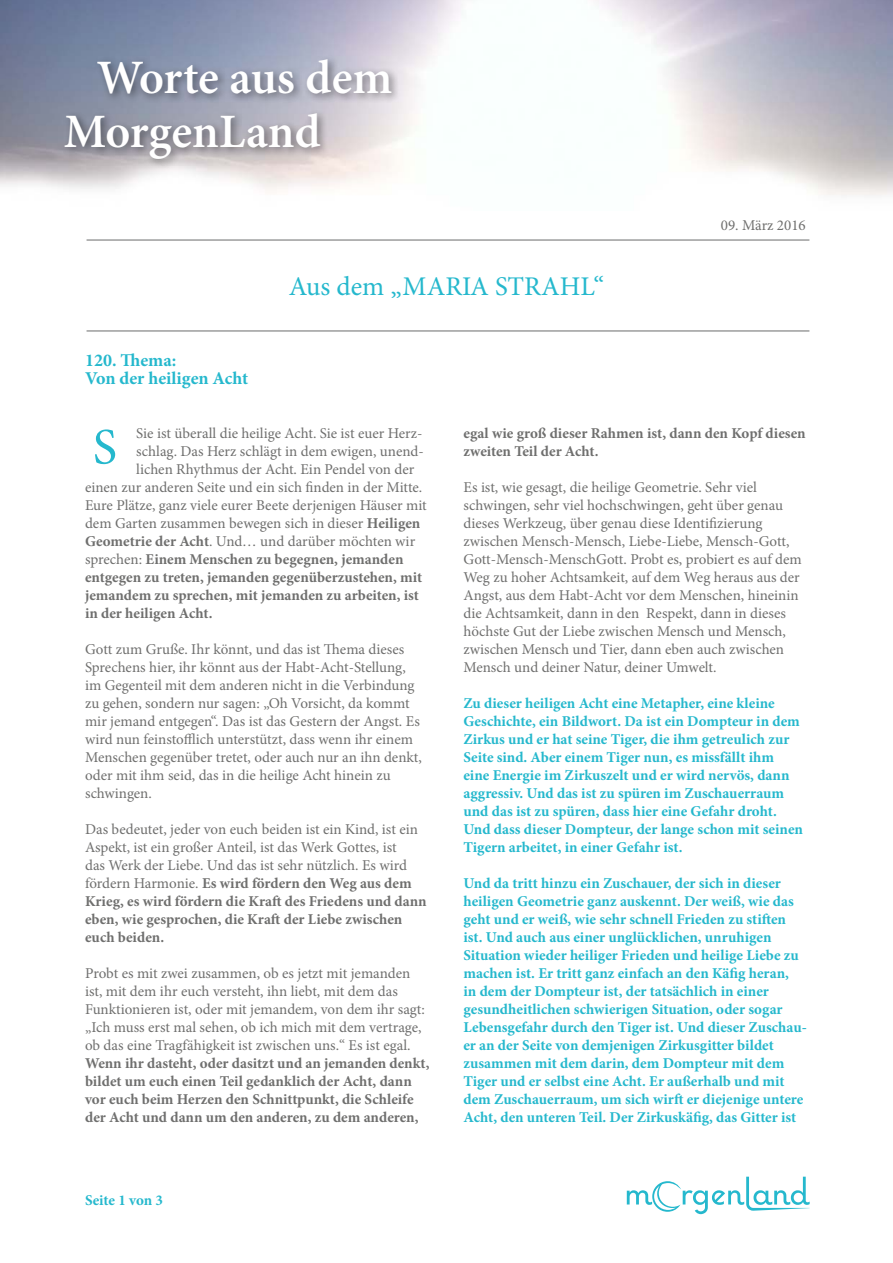
<style>
.page{position:relative;width:893px;height:1263px;background:#fff}
.page>*{position:absolute;margin:0;border:0;box-sizing:border-box;transform-origin:0 0}
.t1{font:51px "Minion Pro";color:#25b8cd}
.t2{font:600 48px/54px "Minion Pro";letter-spacing:-.005em;color:#fff}
.t3{font:27px "Minion Pro";color:#25b8cd}
.t4{font:700 18px/18px "Minion Pro";color:#25b8cd}
.t5{font:15px/18px "Minion Pro";color:#6f6f6e}
.t6{font:700 15px/18px "Minion Pro";color:#25b8cd}
.t7{font:700 15px/18px "Minion Pro";color:#6f6f6e}
.s1{font-weight:700}
.s2{font-weight:400}
</style>
<div class="page">
<svg style="left:627px;top:1177px;width:183px;height:37px"></svg>
<img style="left:0;top:0;width:893px;height:196px">
<div style="left:60px;top:55px;width:342px;height:115px;background:#000;opacity:.45"></div>
<hr style="left:87px;top:239px;width:722px;height:2px;background:#9c9d9d">
<hr style="left:87px;top:330px;width:722px;height:2px;background:#9c9d9d">
<h2 class="t2" style="left:64px;top:51px;width:330px;text-indent:33px">Worte aus dem<br>MorgenLand</h2>
<h3 class="t3" style="left:289px;top:268px;width:317px">Aus dem „MARIA STRAHL“</h3>
<p class="t5" style="left:721px;top:216px;width:86px">09. März 2016</p>
<p class="t4" style="left:85px;top:351px;width:165px">120. Thema:<br>Von der heiligen Acht</p>
<p class="t5" style="left:136px;top:424px;width:288px">Sie ist überall die heilige Acht. Sie ist euer Herz-</p>
<p class="t5" style="left:136px;top:442px;width:289px">schlag. Das Herz schlägt in dem ewigen, unend-</p>
<p class="t5" style="left:136px;top:460px;width:280px">lichen Rhythmus der Acht. Ein Pendel von der</p>
<p class="t5" style="left:85px;top:478px;width:339px">einen zur anderen Seite und ein sich finden in der Mitte.</p>
<p class="t5" style="left:85px;top:496px;width:343px">Eure Plätze, ganz viele eurer Beete derjenigen Häuser mit</p>
<p class="t5" style="left:85px;top:514px;width:337px">dem Garten zusammen bewegen sich in dieser <span class="s1">Heiligen</span></p>
<p class="t5" style="left:85px;top:532px;width:332px"><span class="s1">Geometrie der Acht</span>. Und… und darüber möchten wir</p>
<p class="t7" style="left:85px;top:550px;width:320px"><span class="s2">sprechen:</span> Einem Menschen zu begegnen, jemanden</p>
<p class="t7" style="left:85px;top:568px;width:339px">entgegen zu treten, jemanden gegenüberzustehen, mit</p>
<p class="t7" style="left:85px;top:586px;width:335px">jemandem zu sprechen, mit jemanden zu arbeiten, ist</p>
<p class="t7" style="left:85px;top:604px;width:129px">in der heiligen Acht.</p>
<p class="t5" style="left:85px;top:640px;width:338px">Gott zum Gruße. Ihr könnt, und das ist Thema dieses Sprechens hier, ihr könnt aus der Habt-Acht-Stellung, im Gegenteil mit dem anderen nicht in die Verbindung zu gehen, sondern nur sagen: „Oh Vorsicht, da kommt mir jemand entgegen“. Das ist das Gestern der Angst. Es wird nun feinstofflich unterstützt, dass wenn ihr einem Menschen gegenüber tretet, oder auch nur an ihn denkt, oder mit ihm seid, das in die heilige Acht hinein zu schwingen.</p>
<p class="t5" style="left:85px;top:820px;width:343px">Das bedeutet, jeder von euch beiden ist ein Kind, ist ein Aspekt, ist ein großer Anteil, ist das Werk Gottes, ist<br>das Werk der Liebe. Und das ist sehr nützlich. Es wird fördern Harmonie. <span class="s1">Es wird fördern den Weg aus dem Krieg, es wird fördern die Kraft des Friedens und dann eben, wie gesprochen, die Kraft der Liebe zwischen euch beiden.</span></p>
<p class="t5" style="left:85px;top:964px;width:341px">Probt es mit zwei zusammen, ob es jetzt mit jemanden ist, mit dem ihr euch versteht, ihn liebt, mit dem das Funktionieren ist, oder mit jemandem, von dem ihr sagt: „Ich muss erst mal sehen, ob ich mich mit dem vertrage, ob das eine Tragfähigkeit ist zwischen uns.“ Es ist egal.</p>
<p class="t7" style="left:85px;top:1054px;width:346px">Wenn ihr dasteht, oder dasitzt und an jemanden denkt, bildet um euch einen Teil gedanklich der Acht, dann vor euch beim Herzen den Schnittpunkt, die Schleife der Acht und dann um den anderen, zu dem anderen,</p>
<h1 class="t1" style="left:93px;top:413px;width:26px">S</h1>
<p class="t6" style="left:85px;top:1191px;width:79px">Seite 1 von 3</p>
<p class="t7" style="left:463px;top:424px;width:344px">egal wie groß dieser Rahmen ist, dann den Kopf diesen zweiten Teil der Acht.</p>
<p class="t5" style="left:463px;top:478px;width:340px">Es ist, wie gesagt, die heilige Geometrie. Sehr viel schwingen, sehr viel hochschwingen, geht über genau dieses Werkzeug, über genau diese Identifizierung zwischen Mensch-Mensch, Liebe-Liebe, Mensch-Gott, Gott-Mensch-MenschGott. Probt es, probiert es auf dem Weg zu hoher Achtsamkeit, auf dem Weg heraus aus der Angst, aus dem Habt-Acht vor dem Menschen, hineinin die Achtsamkeit, dann in den Respekt, dann in dieses höchste Gut der Liebe zwischen Mensch und Mensch, zwischen Mensch und Tier, dann eben auch zwischen Mensch und deiner Natur, deiner Umwelt.</p>
<p class="t6" style="left:463px;top:694px;width:341px">Zu dieser heiligen Acht eine Metapher, eine kleine Geschichte, ein Bildwort. Da ist ein Dompteur in dem Zirkus und er hat seine Tiger, die ihm getreulich zur Seite sind. Aber einem Tiger nun, es missfällt ihm eine Energie im Zirkuszelt und er wird nervös, dann aggressiv. Und das ist zu spüren im Zuschauerraum und das ist zu spüren, dass hier eine Gefahr droht.<br>Und dass dieser Dompteur, der lange schon mit seinen Tigern arbeitet, in einer Gefahr ist.</p>
<p class="t6" style="left:463px;top:874px;width:345px">Und da tritt hinzu ein Zuschauer, der sich in dieser heiligen Geometrie ganz auskennt. Der weiß, wie das geht und er weiß, wie sehr schnell Frieden zu stiften ist. Und auch aus einer unglücklichen, unruhigen Situation wieder heiliger Frieden und heilige Liebe zu machen ist. Er tritt ganz einfach an den Käfig heran,<br>in dem der Dompteur ist, der tatsächlich in einer gesundheitlichen schwierigen Situation, oder sogar Lebensgefahr durch den Tiger ist. Und dieser Zuschau&shy;er an der Seite von demjenigen Zirkusgitter bildet zusammen mit dem darin, dem Dompteur mit dem Tiger und er selbst eine Acht. Er außerhalb und mit dem Zuschauerraum, um sich wirft er diejenige untere Acht, den unteren Teil. Der Zirkuskäfig, das Gitter ist</p>
</div>
